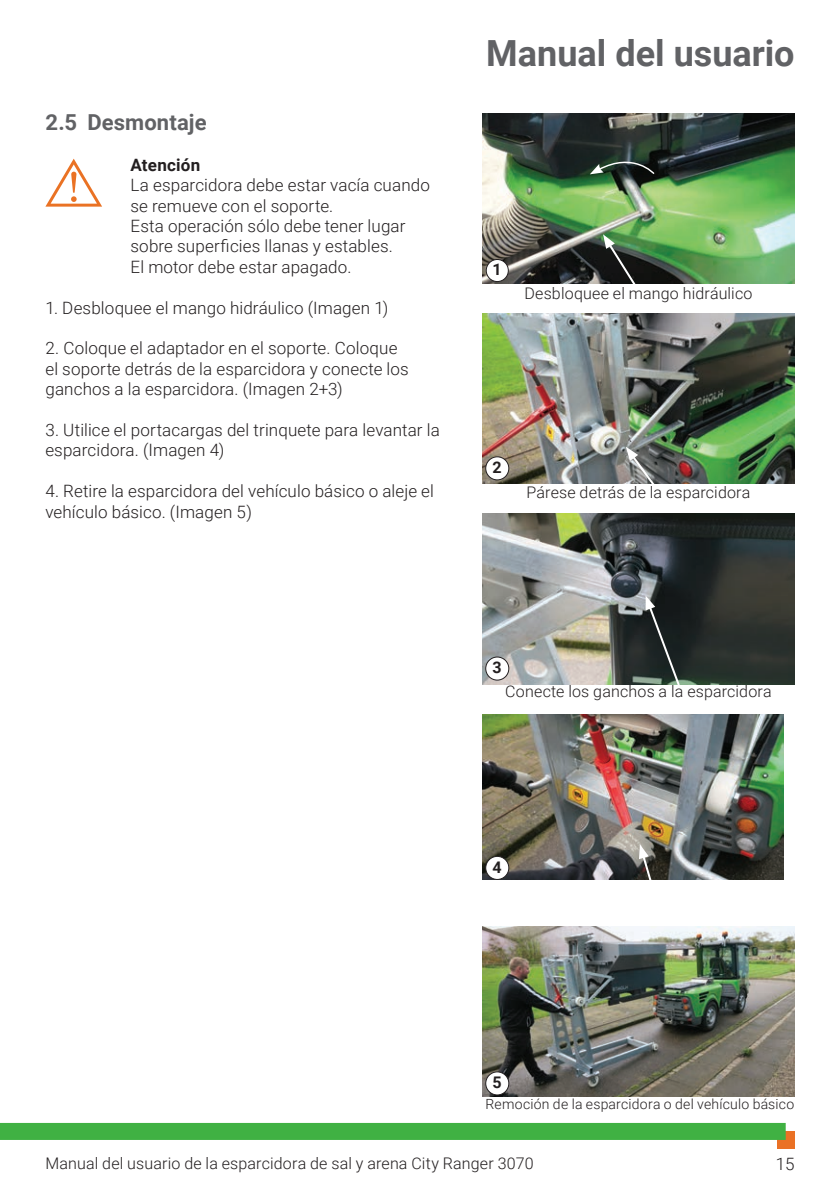
<style>
.page{position:relative;width:840px;height:1191px;background:#fff}
.page>*{position:absolute;margin:0;border:0;box-sizing:border-box;transform-origin:0 0}
.t1{font:700 36px "Roboto";color:#616265}
.t2{font:700 22px "Roboto";letter-spacing:.005em;color:#616265}
.t3{font:300 17px/20.4px "Roboto";letter-spacing:.01em;color:#231f20}
.t4{font:700 17px "Roboto";letter-spacing:.015em;color:#231f20}
.t5{font:300 16px "Roboto";letter-spacing:.01em;color:#231f20}
.t6{font:700 16px "Roboto";color:#231f20}
.t7{font:300 14px "Roboto";letter-spacing:.015em;color:#231f20}
</style>
<div class="page">
<div style="left:776px;top:1131px;width:18px;height:17px;background:#ea7125"></div>
<div style="left:0;top:1123px;width:785px;height:17px;background:#40b143"></div>
<img style="left:482px;top:714px;width:300px;height:166px">
<img style="left:482px;top:314px;width:312px;height:170px">
<img style="left:482px;top:514px;width:312px;height:170px">
<svg style="left:645px;top:595px;width:36px;height:90px;background:#2f3736"></svg>
<svg style="left:638px;top:844px;width:19px;height:36px"></svg>
<svg style="left:625px;top:446px;width:51px;height:69px"></svg>
<img style="left:482px;top:113px;width:312px;height:170px">
<svg style="left:602px;top:234px;width:51px;height:50px;background:#384c38"></svg>
<img style="left:482px;top:926px;width:312px;height:170px">
<div style="left:485px;top:457px;width:23px;height:23px;background:#fff;border-radius:50%"></div>
<div style="left:485px;top:456px;width:24px;height:24px;border:1px solid #231f20;border-radius:50%"></div>
<div style="left:485px;top:657px;width:23px;height:23px;background:#fff;border-radius:50%"></div>
<div style="left:485px;top:656px;width:24px;height:24px;border:1px solid #231f20;border-radius:50%"></div>
<div style="left:485px;top:856px;width:23px;height:23px;background:#fff;border-radius:50%"></div>
<div style="left:485px;top:856px;width:24px;height:24px;border:1px solid #231f20;border-radius:50%"></div>
<div style="left:486px;top:259px;width:22px;height:22px;background:#fff;border-radius:50%"></div>
<div style="left:485px;top:259px;width:23px;height:23px;border:1px solid #231f20;border-radius:50%"></div>
<div style="left:485px;top:1071px;width:23px;height:24px;background:#fff;border-radius:50%"></div>
<div style="left:485px;top:1071px;width:24px;height:24px;border:1px solid #231f20;border-radius:50%"></div>
<svg style="left:589px;top:151px;width:66px;height:24px;background:#303e37"></svg>
<svg style="left:45px;top:159px;width:57px;height:48px"></svg>
<p class="t2" style="left:45px;top:107px;width:163px">2.5 Desmontaje</p>
<p class="t4" style="left:130px;top:153px;width:71px">Atención</p>
<p class="t3" style="left:130px;top:174px;width:301px">La esparcidora debe estar vacía cuando se remueve con el soporte.<br>Esta operación sólo debe tener lugar sobre superficies llanas y estables.<br>El motor debe estar apagado.</p>
<p class="t3" style="left:45px;top:297px;width:344px">1. Desbloquee el mango hidráulico (Imagen 1)</p>
<p class="t3" style="left:45px;top:337px;width:365px">2. Coloque el adaptador en el soporte. Coloque el soporte detrás de la esparcidora y conecte los ganchos a la esparcidora. (Imagen 2+3)</p>
<p class="t3" style="left:45px;top:419px;width:396px">3. Utilice el portacargas del trinquete para levantar la esparcidora. (Imagen 4)</p>
<p class="t3" style="left:45px;top:480px;width:390px">4. Retire la esparcidora del vehículo básico o aleje el vehículo básico. (Imagen 5)</p>
<h1 class="t1" style="left:486px;top:28px;width:309px">Manual del usuario</h1>
<p class="t6" style="left:492px;top:258px;width:11px">1</p>
<p class="t5" style="left:524px;top:282px;width:229px">Desbloquee el mango hidráulico</p>
<p class="t6" style="left:492px;top:456px;width:11px">2</p>
<p class="t5" style="left:526px;top:480px;width:225px">Párese detrás de la esparcidora</p>
<p class="t6" style="left:492px;top:656px;width:11px">3</p>
<p class="t5" style="left:505px;top:680px;width:268px">Conecte los ganchos a la esparcidora</p>
<p class="t6" style="left:492px;top:855px;width:11px">4</p>
<p class="t6" style="left:492px;top:1071px;width:11px">5</p>
<p class="t7" style="left:485px;top:1094px;width:310px">Remoción de la esparcidora o del vehículo básico</p>
<p class="t5" style="left:45px;top:1152px;width:489px">Manual del usuario de la esparcidora de sal y arena City Ranger 3070</p>
<p class="t3" style="left:775px;top:1152px;width:20px">15</p>
</div>
